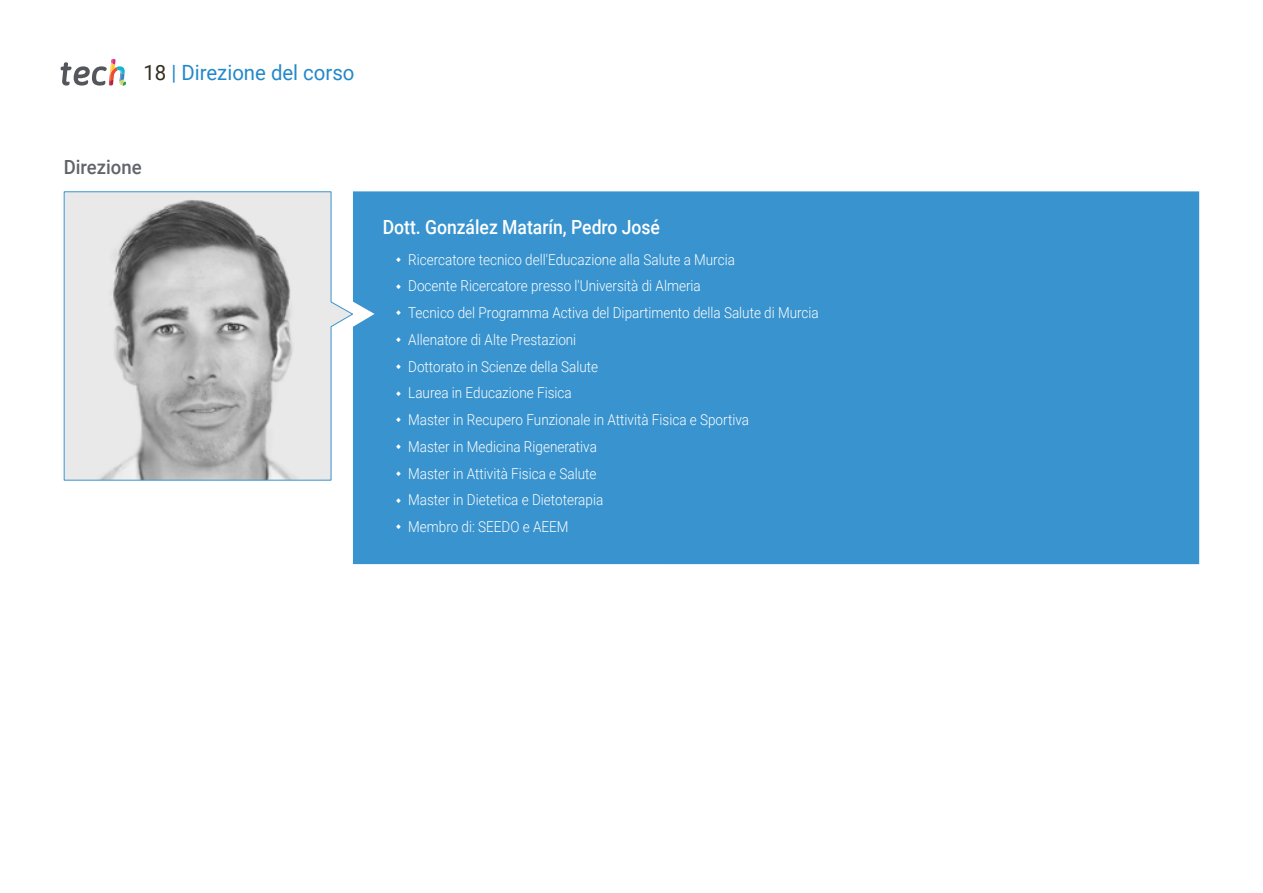
<style>
.page{position:relative;width:1263px;height:893px;background:#fff}
.page>*{position:absolute;margin:0;border:0;box-sizing:border-box;transform-origin:0 0}
.t1{font:21px "Roboto";color:#2488c9}
.t2{font:500 19.5px "Roboto";color:#fff;scale:.9 1}
.t3{font:500 19.5px "Roboto";color:#61646a;scale:.95 1}
.t4{font:300 15px/26.7px "Roboto";color:#fff;scale:.9 1}
.s1{color:#312e20}
</style>
<div class="page">
<svg style="left:61px;top:59px;width:65px;height:27px"></svg>
<div style="left:353px;top:191px;width:846px;height:373px;background:#3893ce"></div>
<svg style="left:63px;top:191px;width:291px;height:290px;background:#c5c6c7"></svg>
<svg style="left:396px;top:257px;width:5px;height:5px"></svg>
<svg style="left:396px;top:284px;width:5px;height:5px"></svg>
<svg style="left:396px;top:310px;width:5px;height:5px"></svg>
<svg style="left:396px;top:337px;width:5px;height:5px"></svg>
<svg style="left:396px;top:364px;width:5px;height:5px"></svg>
<svg style="left:396px;top:391px;width:5px;height:5px"></svg>
<svg style="left:396px;top:417px;width:5px;height:5px"></svg>
<svg style="left:396px;top:444px;width:5px;height:5px"></svg>
<svg style="left:396px;top:471px;width:5px;height:5px"></svg>
<svg style="left:396px;top:498px;width:5px;height:5px"></svg>
<svg style="left:396px;top:524px;width:5px;height:5px"></svg>
<h1 class="t1" style="left:144px;top:57px;width:213px"><span class="s1">18</span> | Direzione del corso</h1>
<h2 class="t3" style="left:64px;top:154px;width:84px">Direzione</h2>
<h2 class="t2" style="left:383px;top:213px;width:310px">Dott. González Matarín, Pedro José</h2>
<p class="t4" style="left:408px;top:245px;width:458px">Ricercatore tecnico dell'Educazione alla Salute a Murcia<br>Docente Ricercatore presso l'Università di Almeria<br>Tecnico del Programma Activa del Dipartimento della Salute di Murcia Allenatore di Alte Prestazioni<br>Dottorato in Scienze della Salute<br>Laurea in Educazione Fisica<br>Master in Recupero Funzionale in Attività Fisica e Sportiva<br>Master in Medicina Rigenerativa<br>Master in Attività Fisica e Salute<br>Master in Dietetica e Dietoterapia<br>Membro di: SEEDO e AEEM</p>
</div>
